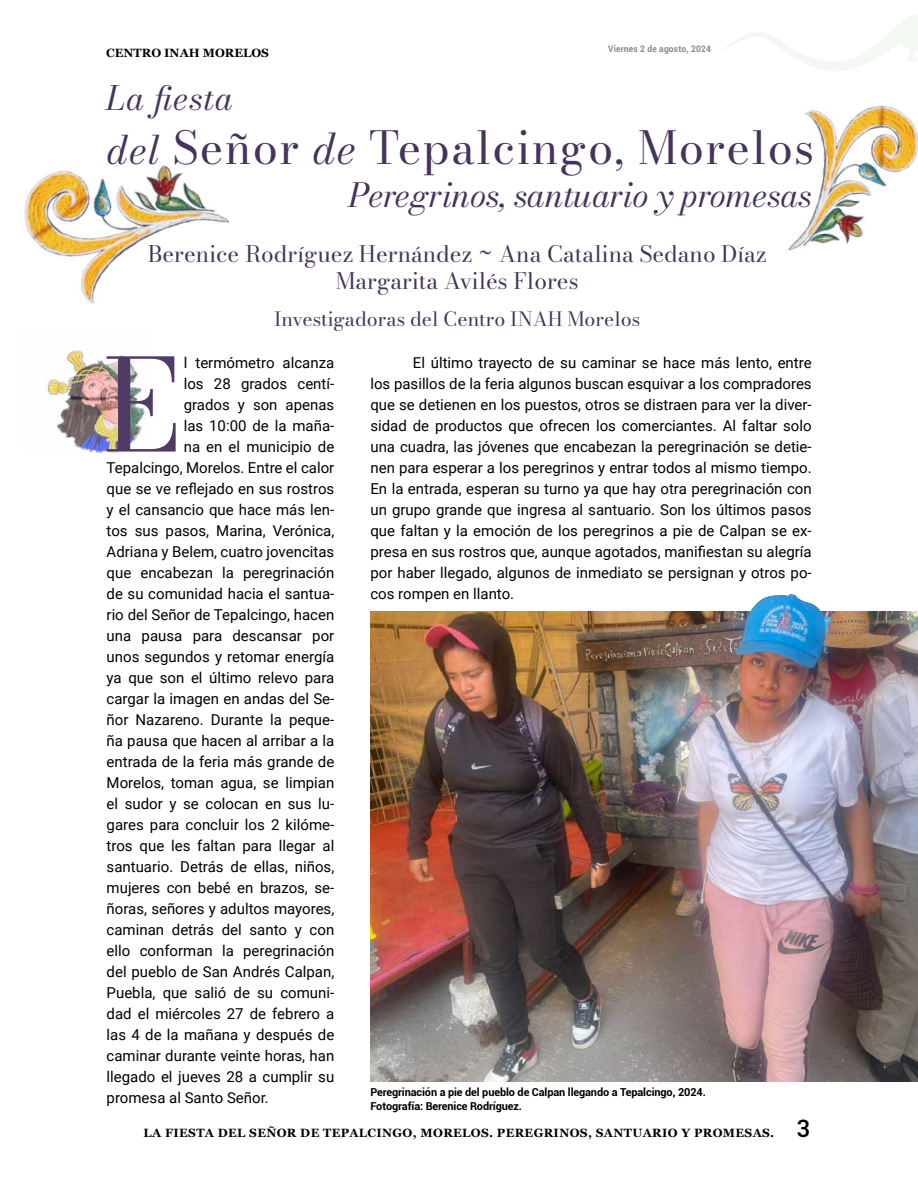
<style>
.page{position:relative;width:918px;height:1188px;background:#fff}
.page>*{position:absolute;margin:0;border:0;box-sizing:border-box;transform-origin:0 0}
.t1{font:127.05px "Bodoni Moda";color:#4f3b66}
.t2{font:45px "Bodoni Moda";letter-spacing:.03em;color:#45335c}
.t3{font:italic 33px "Bodoni Moda";letter-spacing:-.01em;color:#45335c}
.t4{font:22.5px/27px "Bodoni Moda";color:#45335c;text-align:center}
.t5{font:19.5px "Bodoni Moda";color:#45335c}
.t6{font:15px/21px "Roboto";color:#000;text-align:justify}
.t7{font:700 12px "Georgia";letter-spacing:.03em;color:#010202}
.t8{font:700 12px "Georgia";color:#000}
.t9{font:700 10.95px/13.5px "Roboto";letter-spacing:-.01em;color:#000}
.t10{font:700 9px "Roboto";letter-spacing:.02em;color:#878787;scale:.94 1}
.s1{font-style:italic;font-size:39px}
.s2{font-style:italic;font-size:42px}
.s3{font-family:"Roboto";font-weight:500;font-size:24px;color:#000}
</style>
<div class="page">
<img style="left:47px;top:350px;width:101px;height:103px">
<img style="left:24px;top:165px;width:206px;height:139px">
<img style="left:787px;top:105px;width:131px;height:146px">
<img style="left:751px;top:594px;width:70px;height:17px">
<img style="left:370px;top:611px;width:548px;height:471px">
<svg style="left:723px;top:14px;width:195px;height:57px"></svg>
<p class="t8" style="left:106px;top:43px;width:164px">CENTRO INAH MORELOS</p>
<h3 class="t3" style="left:107px;top:75px;width:128px">La fiesta</h3>
<p class="t10" style="left:608px;top:43px;width:111px">Viernes 2 de agosto, 2024</p>
<h2 class="t2" style="left:107px;top:117px;width:709px"><span class="s1">del</span> Señor <span class="s2">de</span> Tepalcingo, Morelos</h2>
<h3 class="t3" style="left:349px;top:173px;width:464px">Peregrinos, santuario y promesas</h3>
<h3 class="t4" style="left:148px;top:240px;width:620px">Berenice Rodríguez Hernández ~ Ana Catalina Sedano Díaz<br>Margarita Avilés Flores</h3>
<h3 class="t5" style="left:274px;top:306px;width:368px">Investigadoras del Centro INAH Morelos</h3>
<h1 class="t1" style="left:103px;top:318px;width:80px">E</h1>
<p class="t6" style="left:184px;top:351px;width:152px">l termómetro alcanza</p>
<p class="t6" style="left:184px;top:372px;width:152px">los 28 grados centí-</p>
<p class="t6" style="left:184px;top:393px;width:152px">grados y son apenas</p>
<p class="t6" style="left:184px;top:414px;width:152px">las 10:00 de la maña-</p>
<p class="t6" style="left:184px;top:435px;width:152px">na en el municipio de</p>
<p class="t6" style="left:107px;top:456px;width:229px">Tepalcingo, Morelos. Entre el calor</p>
<p class="t6" style="left:107px;top:477px;width:229px">que se ve reflejado en sus rostros</p>
<p class="t6" style="left:107px;top:498px;width:229px">y el cansancio que hace más len-</p>
<p class="t6" style="left:107px;top:519px;width:229px">tos sus pasos, Marina, Verónica,</p>
<p class="t6" style="left:107px;top:540px;width:229px">Adriana y Belem, cuatro jovencitas</p>
<p class="t6" style="left:107px;top:561px;width:229px">que encabezan la peregrinación</p>
<p class="t6" style="left:107px;top:582px;width:229px">de su comunidad hacia el santua-</p>
<p class="t6" style="left:107px;top:603px;width:229px">rio del Señor de Tepalcingo, hacen</p>
<p class="t6" style="left:107px;top:624px;width:229px">una pausa para descansar por</p>
<p class="t6" style="left:107px;top:645px;width:229px">unos segundos y retomar energía</p>
<p class="t6" style="left:107px;top:666px;width:229px">ya que son el último relevo para</p>
<p class="t6" style="left:107px;top:687px;width:229px">cargar la imagen en andas del Se-</p>
<p class="t6" style="left:107px;top:708px;width:229px">ñor Nazareno. Durante la peque-</p>
<p class="t6" style="left:107px;top:729px;width:229px">ña pausa que hacen al arribar a la</p>
<p class="t6" style="left:107px;top:750px;width:229px">entrada de la feria más grande de</p>
<p class="t6" style="left:107px;top:771px;width:229px">Morelos, toman agua, se limpian</p>
<p class="t6" style="left:107px;top:792px;width:229px">el sudor y se colocan en sus lu-</p>
<p class="t6" style="left:107px;top:813px;width:229px">gares para concluir los 2 kilóme-</p>
<p class="t6" style="left:107px;top:834px;width:229px">tros que les faltan para llegar al</p>
<p class="t6" style="left:107px;top:855px;width:229px">santuario. Detrás de ellas, niños,</p>
<p class="t6" style="left:107px;top:876px;width:229px">mujeres con bebé en brazos, se-</p>
<p class="t6" style="left:107px;top:897px;width:229px">ñoras, señores y adultos mayores,</p>
<p class="t6" style="left:107px;top:918px;width:229px">caminan detrás del santo y con</p>
<p class="t6" style="left:107px;top:939px;width:229px">ello conforman la peregrinación</p>
<p class="t6" style="left:107px;top:960px;width:229px">del pueblo de San Andrés Calpan,</p>
<p class="t6" style="left:107px;top:981px;width:229px">Puebla, que salió de su comuni-</p>
<p class="t6" style="left:107px;top:1002px;width:229px">dad el miércoles 27 de febrero a</p>
<p class="t6" style="left:107px;top:1023px;width:229px">las 4 de la mañana y después de</p>
<p class="t6" style="left:107px;top:1044px;width:229px">caminar durante veinte horas, han</p>
<p class="t6" style="left:107px;top:1065px;width:229px">llegado el jueves 28 a cumplir su</p>
<p class="t6" style="left:107px;top:1086px;width:164px">promesa al Santo Señor.</p>
<p class="t6" style="left:370px;top:351px;width:443px;text-indent:43px">El último trayecto de su caminar se hace más lento, entre los pasillos de la feria algunos buscan esquivar a los compradores que se detienen en los puestos, otros se distraen para ver la diver&shy;sidad de productos que ofrecen los comerciantes. Al faltar solo una cuadra, las jóvenes que encabezan la peregrinación se detie&shy;nen para esperar a los peregrinos y entrar todos al mismo tiempo.<br>En la entrada, esperan su turno ya que hay otra peregrinación con un grupo grande que ingresa al santuario. Son los últimos pasos que faltan y la emoción de los peregrinos a pie de Calpan se ex&shy;presa en sus rostros que, aunque agotados, manifiestan su alegría por haber llegado, algunos de inmediato se persignan y otros po&shy;cos rompen en llanto.</p>
<p class="t9" style="left:370px;top:1085px;width:337px">Peregrinación a pie del pueblo de Calpan llegando a Tepalcingo, 2024.<br>Fotografía: Berenice Rodríguez.</p>
<p class="t7" style="left:144px;top:1124px;width:668px">LA FIESTA DEL SEÑOR DE TEPALCINGO, MORELOS. PEREGRINOS, SANTUARIO Y PROMESAS. <span class="s3">3</span></p>
</div>
